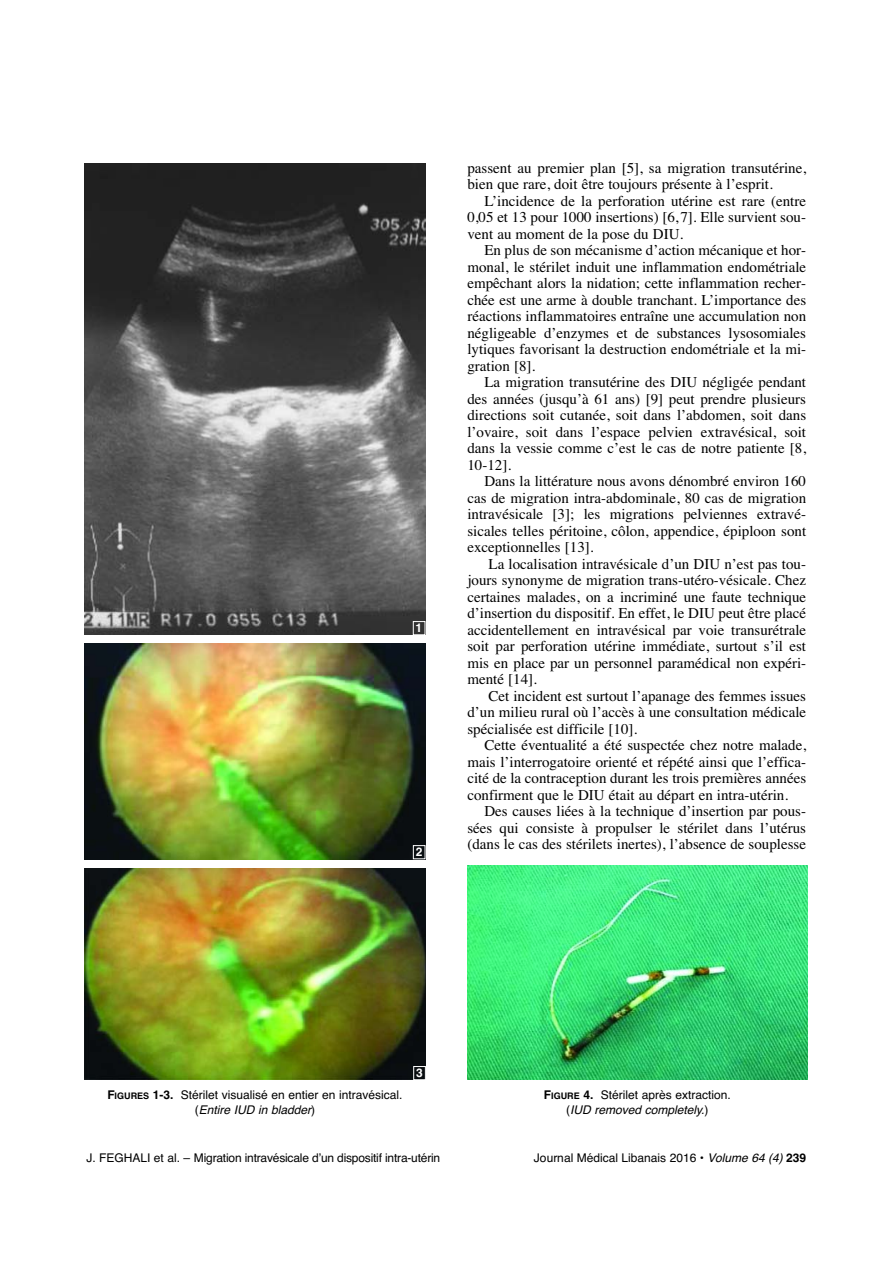
<style>
.page{position:relative;width:893px;height:1263px;background:#fff}
.page>*{position:absolute;margin:0;border:0;box-sizing:border-box;transform-origin:0 0}
.t1{font:15px/16.5px "Times";color:#000;text-align:justify}
.t2{font:12px/15px "Helvetica";color:#000;text-align:center}
.t3{font:700 12px "Helvetica";color:#fff}
.s1{font-weight:700}
.s2{font-weight:700;font-size:9px}
.s3{font-style:italic}
</style>
<div class="page">
<img style="left:85px;top:164px;width:340px;height:471px">
<img style="left:85px;top:643px;width:328px;height:216px">
<img style="left:85px;top:868px;width:328px;height:212px">
<img style="left:467px;top:865px;width:341px;height:215px">
<svg style="left:413px;top:621px;width:13px;height:459px"></svg>
<p class="t3" style="left:416px;top:624px;width:8px">1</p>
<p class="t3" style="left:416px;top:848px;width:8px">2</p>
<p class="t1" style="left:467px;top:161px;width:340px">passent au premier plan [5], sa migration transutérine, bien que rare, doit être toujours présente à l’esprit.</p>
<p class="t1" style="left:467px;top:194px;width:340px;text-indent:17px">L’incidence de la perforation utérine est rare (entre 0,05 et 13 pour 1000 insertions) [6,7]. Elle survient sou&shy;vent au moment de la pose du DIU.</p>
<p class="t1" style="left:467px;top:243px;width:340px;text-indent:17px">En plus de son mécanisme d’action mécanique et hor&shy;monal, le stérilet induit une inflammation endométriale empêchant alors la nidation; cette inflammation recher&shy;chée est une arme à double tranchant. L’importance des réactions inflammatoires entraîne une accumulation non négligeable d’enzymes et de substances lysosomiales lytiques favorisant la destruction endométriale et la mi&shy;gration [8].</p>
<p class="t1" style="left:467px;top:375px;width:340px;text-indent:17px">La migration transutérine des DIU négligée pendant des années (jusqu’à 61 ans) [9] peut prendre plusieurs directions soit cutanée, soit dans l’abdomen, soit dans l’ovaire, soit dans l’espace pelvien extravésical, soit dans la vessie comme c’est le cas de notre patiente [8, 10-12].</p>
<p class="t1" style="left:467px;top:474px;width:340px;text-indent:17px">Dans la littérature nous avons dénombré environ 160 cas de migration intra-abdominale, 80 cas de migration intravésicale [3]; les migrations pelviennes extravé&shy;sicales telles péritoine, côlon, appendice, épiploon sont exceptionnelles [13].</p>
<p class="t1" style="left:467px;top:557px;width:340px;text-indent:21px">La localisation intravésicale d’un DIU n’est pas tou&shy;jours synonyme de migration trans-utéro-vésicale. Chez certaines malades, on a incriminé une faute technique d’insertion du dispositif. En effet, le DIU peut être placé accidentellement en intravésical par voie transurétrale soit par perforation utérine immédiate, surtout s’il est mis en place par un personnel paramédical non expéri&shy;menté [14].</p>
<p class="t1" style="left:467px;top:689px;width:340px;text-indent:21px">Cet incident est surtout l’apanage des femmes issues d’un milieu rural où l’accès à une consultation médicale spécialisée est difficile [10].</p>
<p class="t1" style="left:467px;top:738px;width:340px;text-indent:17px">Cette éventualité a été suspectée chez notre malade, mais l’interrogatoire orienté et répété ainsi que l’effica&shy;cité de la contraception durant les trois premières années confirment que le DIU était au départ en intra-utérin.</p>
<p class="t1" style="left:467px;top:804px;width:340px;text-indent:17px">Des causes liées à la technique d’insertion par pous&shy;sées qui consiste à propulser le stérilet dans l’utérus (dans le cas des stérilets inertes), l’absence de souplesse</p>
<p class="t3" style="left:416px;top:1069px;width:8px">3</p>
<p class="t2" style="left:107px;top:1089px;width:297px"><span class="s1">F</span><span class="s2">IGURES</span> <span class="s1">1-3.</span> Stérilet visualisé en entier en intravésical. (<span class="s3">Entire IUD in bladder</span>)</p>
<p class="t2" style="left:544px;top:1089px;width:188px"><span class="s1">F</span><span class="s2">IGURE</span> <span class="s1">4.</span> Stérilet après extraction. (<span class="s3">IUD removed completely.</span>)</p>
<p class="t2" style="left:86px;top:1152px;width:355px">J. FEGHALI et al. – Migration intravésicale d’un dispositif intra-utérin</p>
<p class="t2" style="left:534px;top:1152px;width:274px">Journal Médical Libanais 2016 • <span class="s3">Volume 64 (4)</span> <span class="s1">239</span></p>
</div>
